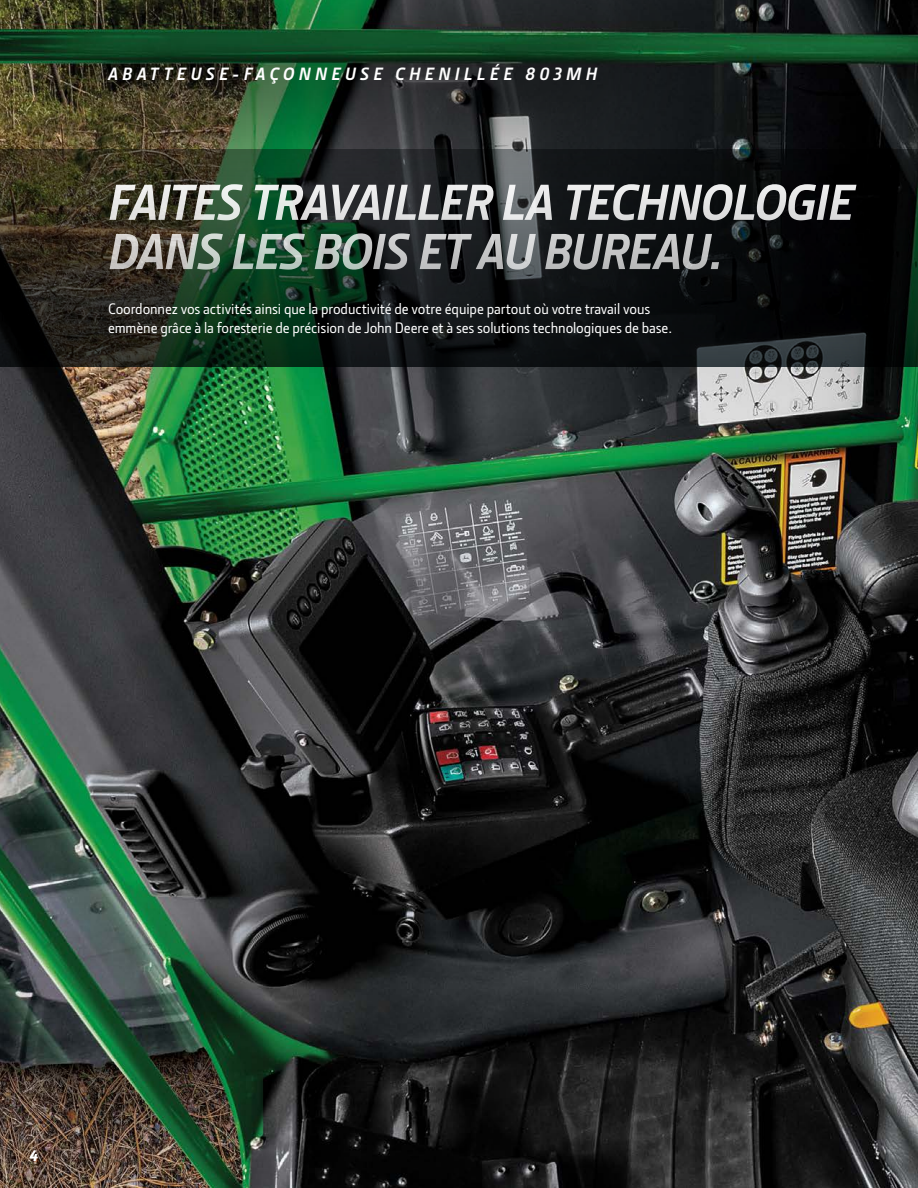
<style>
.page{position:relative;width:918px;height:1188px;background:#fff}
.page>*{position:absolute;margin:0;border:0;box-sizing:border-box;transform-origin:0 0}
.t1{font:italic 700 51px/49.2px "JD Sans Pro";letter-spacing:-.025em;color:#fff}
.t2{font:italic 700 18px "JD Sans Pro";letter-spacing:.24em;color:#fff}
.t3{font:500 15px/19.8px "JD Sans Pro";letter-spacing:-.005em;color:#fff}
.t4{font:italic 700 15px "JD Sans Pro";color:#fff}
</style>
<div class="page">
<img style="left:0;top:0;width:918px;height:1188px">
<div style="left:0;top:0;width:716px;height:206px;background:#000;opacity:.75"></div>
<svg style="left:0;top:149px;width:918px;height:218px;background:#171f19"></svg>
<p class="t2" style="left:108px;top:62px;width:491px">ABATTEUSE-FAÇONNEUSE CHENILLÉE 803MH</p>
<h1 class="t1" style="left:108px;top:176px;width:748px">FAITES TRAVAILLER LA TECHNOLOGIE<br>DANS LES BOIS ET AU BUREAU.</h1>
<p class="t3" style="left:108px;top:298px;width:566px">Coordonnez vos activités ainsi que la productivité de votre équipe partout où votre travail vous emmène grâce à la foresterie de précision de John Deere et à ses solutions technologiques de base.</p>
<p class="t4" style="left:29px;top:1146px;width:10px">4</p>
</div>
